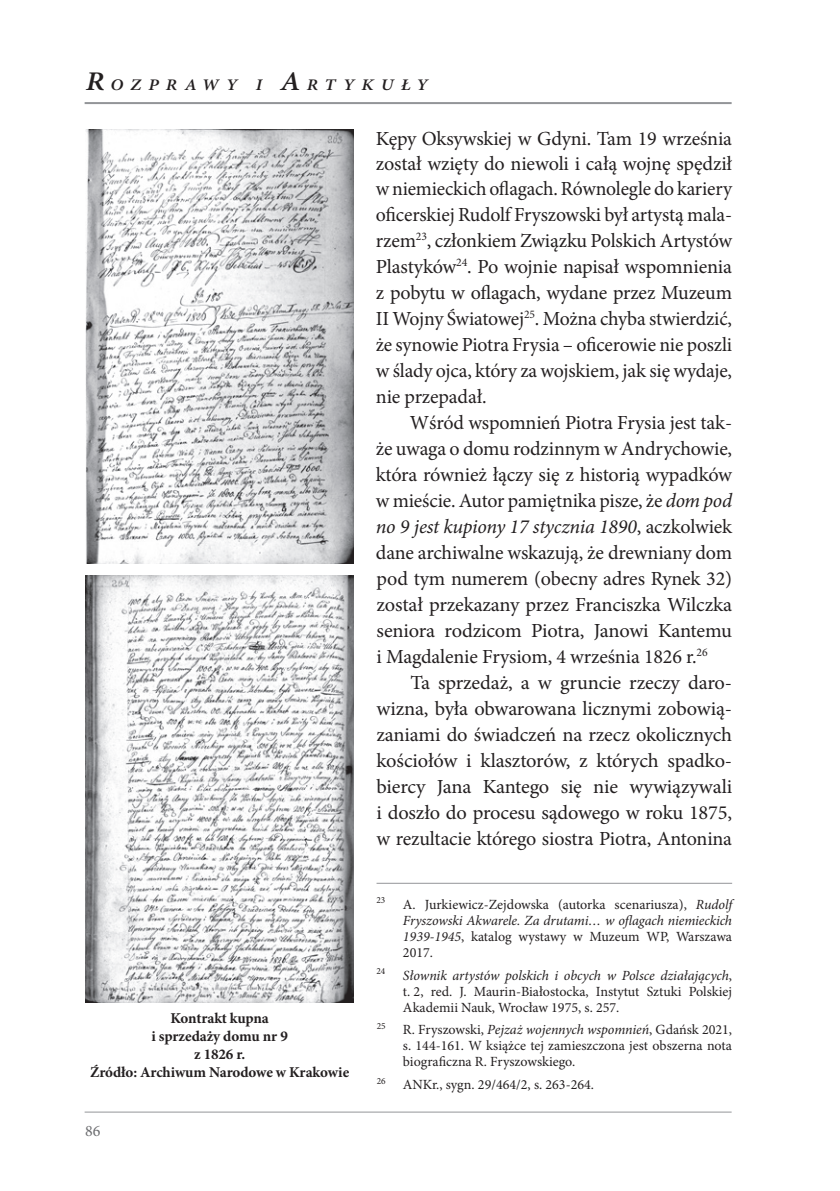
<style>
.page{position:relative;width:840px;height:1191px;background:#fff}
.page>*{position:absolute;margin:0;border:0;box-sizing:border-box;transform-origin:0 0}
.t1{font:20px/26px "Minion Pro";letter-spacing:-.01em;color:#231f20;text-align:justify}
.t2{font:italic 600 16.2px "Minion Pro";letter-spacing:.4em;color:#231f20;scale:1.11 1}
.t3{font:16px "Minion Pro";color:#6c6d70}
.t4{font:700 15px/18px "Minion Pro";letter-spacing:-.015em;color:#231f20;text-align:center}
.t5{font:14px/16px "Minion Pro";color:#231f20;text-align:justify}
.t6{font:9.4px "Minion Pro";color:#231f20}
.s1{font-size:27px}
.s2{font-style:italic}
</style>
<div class="page">
<hr style="left:85px;top:1111px;width:646px;height:1px;background:#939598">
<hr style="left:85px;top:102px;width:646px;height:2px;background:#939598">
<hr style="left:376px;top:882px;width:355px;height:1px;background:#939598">
<img style="left:85px;top:129px;width:268px;height:434px">
<img style="left:85px;top:575px;width:268px;height:427px">
<p class="t2" style="left:86px;top:73px;width:309px"><span class="s1">R</span>OZPRAWY I <span class="s1">A</span>RTYKUŁY</p>
<p class="t4" style="left:90px;top:1009px;width:260px">Kontrakt kupna<br>i sprzedaży domu nr 9<br>z 1826 r.<br>Źródło: Archiwum Narodowe w Krakowie</p>
<p class="t3" style="left:85px;top:1120px;width:17px">86</p>
<p class="t1" style="left:375px;top:126px;width:358px">Kępy Oksywskiej w Gdyni. Tam 19 września został wzięty do niewoli i całą wojnę spędził w niemieckich oflagach. Równolegle do kariery oficerskiej Rudolf Fryszowski był artystą mala&shy;rzem<sup>23</sup>, członkiem Związku Polskich Artystów Plastyków<sup>24</sup>. Po wojnie napisał wspomnienia z pobytu w oflagach, wydane przez Muzeum II Wojny Światowej<sup>25</sup>. Można chyba stwierdzić, że synowie Piotra Frysia – oficerowie nie poszli w ślady ojca, który za wojskiem, jak się wydaje, nie przepadał.</p>
<p class="t1" style="left:375px;top:409px;width:358px;text-indent:34px">Wśród wspomnień Piotra Frysia jest tak&shy;że uwaga o domu rodzinnym w Andrychowie, która również łączy się z historią wypadków w mieście. Autor pamiętnika pisze, że <span class="s2">dom pod no 9 jest kupiony 17 stycznia 1890</span>, aczkolwiek dane archiwalne wskazują, że drewniany dom pod tym numerem (obecny adres Rynek 32) został przekazany przez Franciszka Wilczka seniora rodzicom Piotra, Janowi Kantemu i Magdalenie Frysiom, 4 września 1826 r.<sup>26</sup></p>
<p class="t1" style="left:376px;top:669px;width:357px;text-indent:34px">Ta sprzedaż, a w gruncie rzeczy daro&shy;wizna, była obwarowana licznymi zobowią&shy;zaniami do świadczeń na rzecz okolicznych kościołów i klasztorów, z których spadko&shy;biercy Jana Kantego się nie wywiązywali i doszło do procesu sądowego w roku 1875, w rezultacie którego siostra Piotra, Antonina</p>
<p class="t6" style="left:376px;top:894px;width:10px">23</p>
<p class="t5" style="left:403px;top:896px;width:330px">A. Jurkiewicz-Zejdowska (autorka scenariusza), <span class="s2">Rudolf Fryszowski Akwarele. Za drutami… w oflagach niemieckich 1939-1945</span>, katalog wystawy w Muzeum WP, Warszawa 2017.</p>
<p class="t6" style="left:376px;top:965px;width:10px">24</p>
<p class="t5" style="left:403px;top:967px;width:331px"><span class="s2">Słownik artystów polskich i obcych w Polsce działających</span>, t. 2, red. J. Maurin-Białostocka, Instytut Sztuki Polskiej Akademii Nauk, Wrocław 1975, s. 257.</p>
<p class="t5" style="left:403px;top:1021px;width:330px;text-indent:-26px"><sup>25</sup> R. Fryszowski, <span class="s2">Pejzaż wojennych wspomnień</span>, Gdańsk 2021, s. 144-161. W książce tej zamieszczona jest obszerna nota biograficzna R. Fryszowskiego.</p>
<p class="t5" style="left:376px;top:1076px;width:218px"><sup>26</sup> ANKr., sygn. 29/464/2, s. 263-264.</p>
</div>
